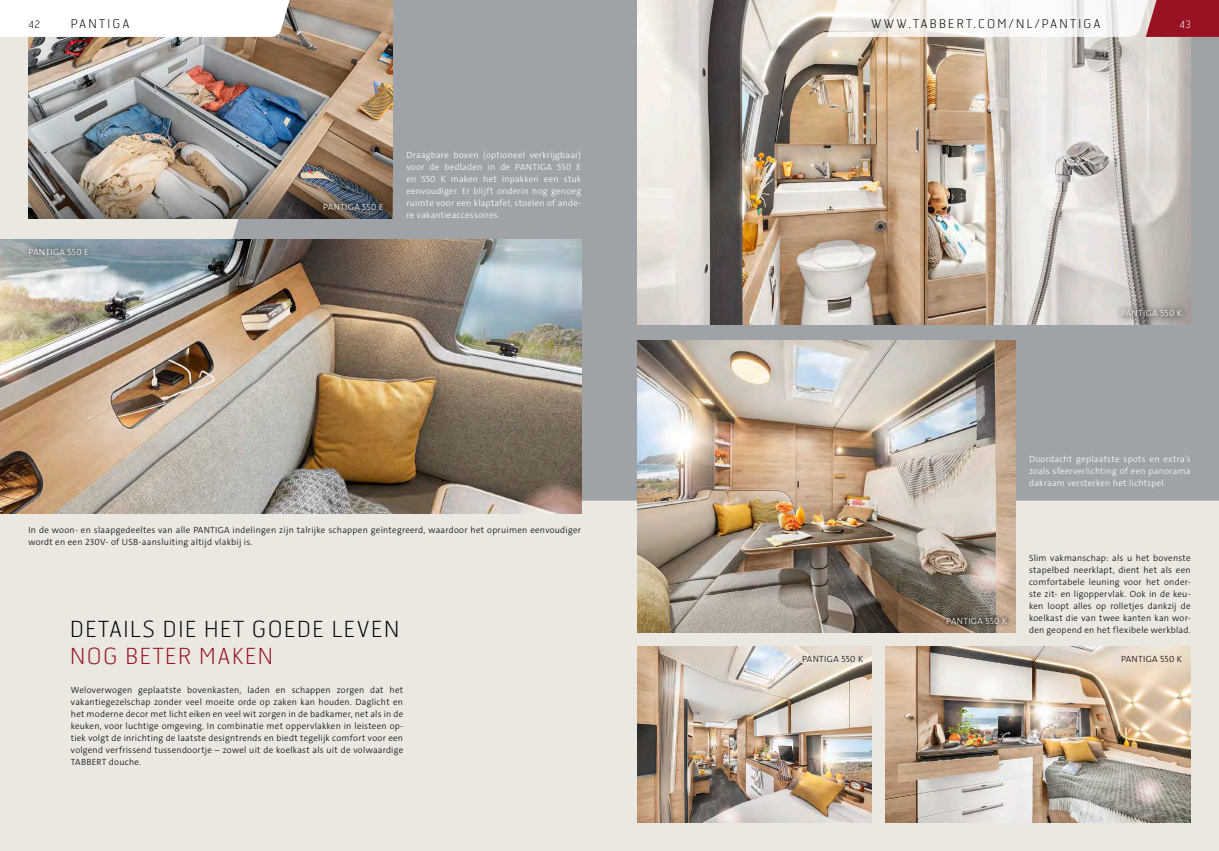
<style>
.page{position:relative;width:1219px;height:851px;background:#fff}
.page>*{position:absolute;margin:0;border:0;box-sizing:border-box;transform-origin:0 0}
.t1{font:100 22px "Hermes FB";letter-spacing:.07em;color:#000}
.t2{font:100 22px "Hermes FB";letter-spacing:.07em;color:#981223}
.t3{font:100 12px "Hermes FB";letter-spacing:.19em;color:#000}
.t4{font:100 10px "Hermes FB";color:#000}
.t5{font:100 10px "Hermes FB";color:#fff}
.t6{font:300 9px/12px "The Sans C4 s";letter-spacing:.03em;color:#000;text-align:justify}
.t7{font:300 9px/12px "The Sans C4 s";letter-spacing:.03em;color:#fff;text-align:justify}
</style>
<div class="page">
<div style="left:0;top:0;width:1219px;height:850px;background:#eae8e1"></div>
<div style="left:156px;top:0;width:1063px;height:500px;background:#9fa3a7"></div>
<img style="left:638px;top:340px;width:378px;height:292px">
<img style="left:886px;top:646px;width:305px;height:176px">
<img style="left:638px;top:646px;width:234px;height:176px">
<img style="left:638px;top:0;width:553px;height:325px">
<img style="left:28px;top:0;width:364px;height:62px">
<img style="left:0;top:240px;width:581px;height:273px">
<img style="left:28px;top:62px;width:364px;height:156px">
<svg style="left:827px;top:0;width:392px;height:37px"></svg>
<div style="left:0;top:0;width:292px;height:37px;background:#fff"></div>
<div style="left:1114px;top:302px;width:75px;height:22px;background:#000;opacity:.4"></div>
<div style="left:942px;top:612px;width:70px;height:17px;background:#000;opacity:.75"></div>
<div style="left:798px;top:650px;width:69px;height:16px;background:#fff;opacity:.75"></div>
<svg style="left:319px;top:198px;width:69px;height:17px"></svg>
<svg style="left:24px;top:243px;width:69px;height:17px"></svg>
<p class="t4" style="left:28px;top:18px;width:13px">42</p>
<h2 class="t3" style="left:71px;top:16px;width:60px">PANTIGA</h2>
<h2 class="t3" style="left:871px;top:16px;width:231px">WWW.TABBERT.COM/NL/PANTIGA</h2>
<p class="t5" style="left:1179px;top:18px;width:13px">43</p>
<p class="t7" style="left:28px;top:246px;width:62px">PANTIGA 550 E</p>
<p class="t7" style="left:323px;top:201px;width:62px">PANTIGA 550 E</p>
<p class="t7" style="left:406px;top:149px;width:176px">Draagbare boxen (optioneel verkrijgbaar) voor de bedladen in de PANTIGA 550 E en 550 K maken het inpakken een stuk eenvoudiger. Er blijft onderin nog genoeg ruimte voor een klaptafel, stoelen of ande&shy;re vakantieaccessoires.</p>
<p class="t6" style="left:28px;top:524px;width:554px">In de woon- en slaapgedeeltes van alle PANTIGA indelingen zijn talrijke schappen geïntegreerd, waardoor het opruimen eenvoudiger wordt en een 230V- of USB-aansluiting altijd vlakbij is.</p>
<h1 class="t1" style="left:70px;top:615px;width:331px">DETAILS DIE HET GOEDE LEVEN</h1>
<h1 class="t2" style="left:70px;top:642px;width:205px">NOG BETER MAKEN</h1>
<p class="t6" style="left:71px;top:684px;width:334px">Weloverwogen geplaatste bovenkasten, laden en schappen zorgen dat het vakantiegezelschap zonder veel moeite orde op zaken kan houden. Daglicht en het moderne decor met licht eiken en veel wit zorgen in de badkamer, net als in de keuken, voor luchtige omgeving. In combinatie met oppervlakken in leisteen op&shy;tiek volgt de inrichting de laatste designtrends en biedt tegelijk comfort voor een volgend verfrissend tussendoortje – zowel uit de koelkast als uit de volwaardige TABBERT douche.</p>
<p class="t7" style="left:1121px;top:307px;width:63px">PANTIGA 550 K</p>
<p class="t7" style="left:1029px;top:453px;width:163px">Doordacht geplaatste spots en extra’s zoals sfeerverlichting of een panorama dakraam versterken het lichtspel.</p>
<p class="t7" style="left:946px;top:615px;width:63px">PANTIGA 550 K</p>
<p class="t6" style="left:1029px;top:551px;width:163px">Slim vakmanschap: als u het bovenste stapelbed neerklapt, dient het als een comfortabele leuning voor het onder&shy;ste zit- en ligoppervlak. Ook in de keu&shy;ken loopt alles op rolletjes dankzij de koelkast die van twee kanten kan wor&shy;den geopend en het flexibele werkblad.</p>
<p class="t6" style="left:802px;top:652px;width:63px">PANTIGA 550 K</p>
<p class="t6" style="left:1121px;top:652px;width:63px">PANTIGA 550 K</p>
</div>
